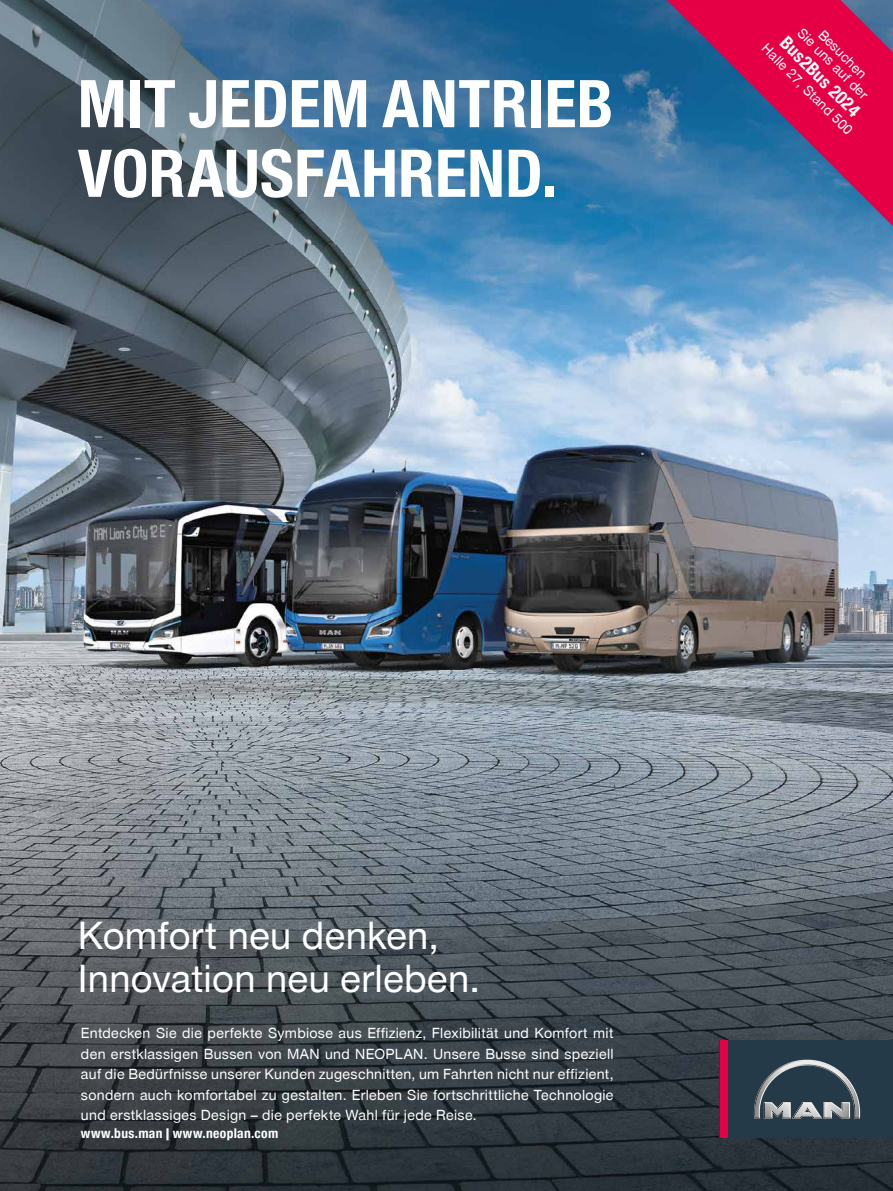
<style>
.page{position:relative;width:893px;height:1191px;background:#fff}
.page>*{position:absolute;margin:0;border:0;box-sizing:border-box;transform-origin:0 0}
.t1{font:700 65.85px/69.6px "Man Global Condensed";letter-spacing:.005em;color:#fff}
.t2{font:37.95px/43px "Man Global";letter-spacing:.01em;color:#fff}
.t3{font:700 18px "Man Global Condensed";color:#fff}
.t4{font:14.1px/20.4px "Man Global";letter-spacing:.025em;color:#fff;text-align:justify}
.t5{font:13.5px "Man Global";color:#fff}
.t6{font:700 13.5px "Man Global Condensed";letter-spacing:.025em;color:#fff}
.s1{font-size:13.5px}
</style>
<div class="page">
<img style="left:0;top:0;width:893px;height:1191px">
<div style="left:720px;top:1040px;width:7px;height:98px;background:#e50046"></div>
<svg style="left:727px;top:1040px;width:166px;height:98px;background:#3a4957"></svg>
<svg style="left:654px;top:0;width:239px;height:240px;background:#7d447d"></svg>
<h1 class="t1" style="left:78px;top:70px;width:537px">MIT JEDEM ANTRIEB<br>VORAUSFAHREND.</h1>
<p class="t5" style="left:805px;top:25px;width:95px;rotate:45deg">Sie uns auf der</p>
<p class="t5" style="left:826px;top:27px;width:63px;rotate:45deg">Besuchen</p>
<p class="t3" style="left:791px;top:32px;width:106px;rotate:45deg">Bus2Bus 2024</p>
<p class="t5" style="left:770px;top:40px;width:124px;rotate:45deg">Halle 27, Stand 500</p>
<h2 class="t2" style="left:78px;top:914px;width:403px">Komfort neu denken,<br>Innovation neu erleben.</h2>
<p class="t4" style="left:81px;top:1023px;width:534px">Entdecken Sie die perfekte Symbiose aus Effizienz, Flexibilität und Komfort mit den erstklassigen Bussen von MAN und NEOPLAN. Unsere Busse sind speziell auf die Bedürfnisse unserer Kunden zugeschnitten, um Fahrten nicht nur effizient, sondern auch komfortabel zu gestalten. Erleben Sie fortschrittliche Technologie und erstklassiges Design – die perfekte Wahl für jede Reise<span class="s1">.</span></p>
<p class="t6" style="left:81px;top:1125px;width:199px">www.bus.man | www.neoplan.com</p>
</div>
